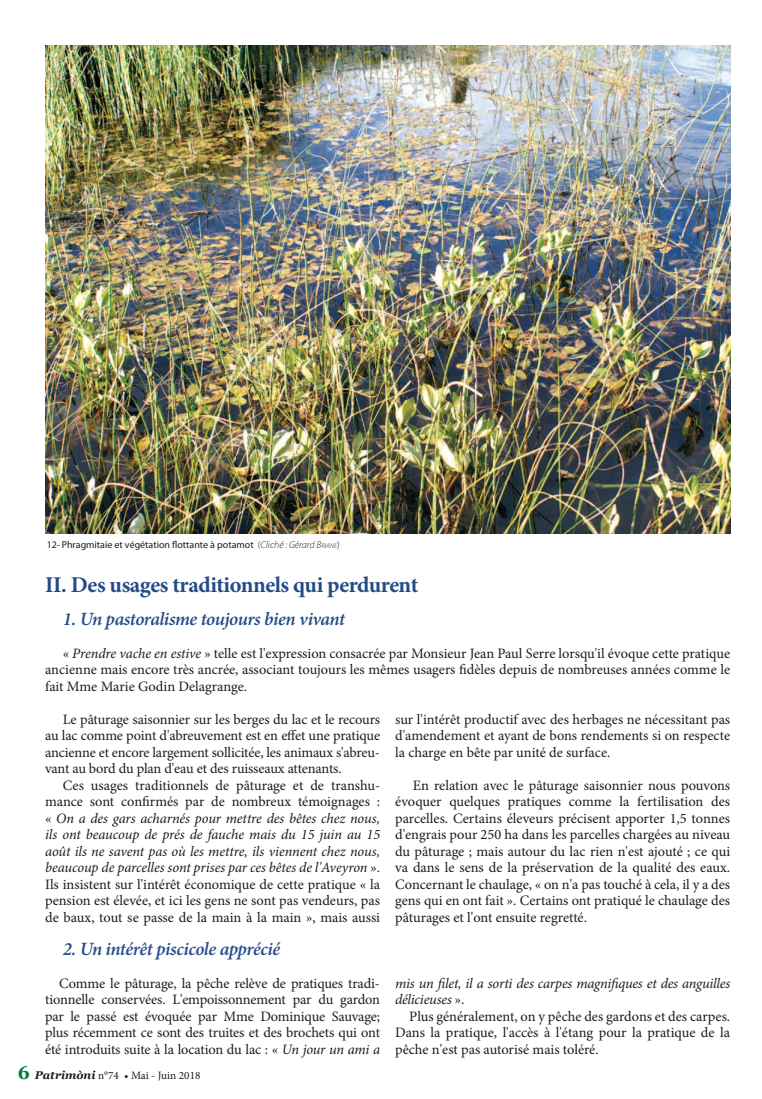
<style>
.page{position:relative;width:762px;height:1099px;background:#fff}
.page>*{position:absolute;margin:0;border:0;box-sizing:border-box;transform-origin:0 0}
.t1{font:700 22.5px "Minion Pro";letter-spacing:-.02em;color:#234c87}
.t2{font:italic 600 18.75px "Minion Pro";letter-spacing:-.025em;color:#234c87}
.t3{font:14.38px/16.5px "Minion Pro";letter-spacing:-.005em;color:#1c1c1a;text-align:justify}
.t4{font:italic 14.38px/16.5px "Minion Pro";letter-spacing:-.015em;color:#1c1c1a}
.t5{font:11.25px "Minion Pro";color:#1c1c1a}
.t6{font:10px "Myriad Pro";color:#1c1c1a}
.s1{font-weight:300}
.s2{font-weight:300;font-style:italic}
.s3{font-weight:300;font-style:italic;font-size:7px}
.s4{font-style:italic}
.s5{font-style:normal}
.s6{font-family:"Georgia";font-weight:700;font-size:18.75px;color:#007e43}
.s7{font-family:"Georgia";font-weight:700;font-style:italic}
</style>
<div class="page">
<img style="left:45px;top:45px;width:685px;height:488px">
<p class="t6" style="left:47px;top:538px;width:295px">12- Phragmitaie et végétation flottante à potamot <span class="s1">(</span><span class="s2">Cliché : Gérard</span> <span class="s2">B</span><span class="s3">RIANE</span><span class="s1">)</span></p>
<h1 class="t1" style="left:45px;top:568px;width:375px">II. Des usages traditionnels qui perdurent</h1>
<h2 class="t2" style="left:63px;top:605px;width:284px">1. Un pastoralisme toujours bien vivant</h2>
<p class="t3" style="left:45px;top:645px;width:686px;text-indent:18px">« <span class="s4">Prendre vache en estive</span> » telle est l'expression consacrée par Monsieur Jean Paul Serre lorsqu'il évoque cette pratique ancienne mais encore très ancrée, associant toujours les mêmes usagers fidèles depuis de nombreuses années comme le fait Mme Marie Godin Delagrange.</p>
<p class="t3" style="left:45px;top:711px;width:336px;text-indent:18px">Le pâturage saisonnier sur les berges du lac et le recours au lac comme point d'abreuvement est en effet une pratique ancienne et encore largement sollicitée, les animaux s'abreu&shy;vant au bord du plan d'eau et des ruisseaux attenants.</p>
<p class="t3" style="left:45px;top:777px;width:337px;text-indent:18px">Ces usages traditionnels de pâturage et de transhu&shy;mance sont confirmés par de nombreux témoignages : « <span class="s4">On a des gars acharnés pour mettre des bêtes chez nous, ils ont beaucoup de prés de fauche mais du 15 juin au 15 août ils ne savent pas où les mettre, ils viennent chez nous, beaucoup de parcelles sont prises par ces bêtes de l'Aveyron</span> ».<br>Ils insistent sur l'intérêt économique de cette pratique « la pension est élevée, et ici les gens ne sont pas vendeurs, pas de baux, tout se passe de la main à la main », mais aussi</p>
<p class="t3" style="left:395px;top:711px;width:336px">sur l'intérêt productif avec des herbages ne nécessitant pas d'amendement et ayant de bons rendements si on respecte la charge en bête par unité de surface.</p>
<p class="t3" style="left:395px;top:777px;width:337px;text-indent:18px">En relation avec le pâturage saisonnier nous pouvons évoquer quelques pratiques comme la fertilisation des parcelles. Certains éleveurs précisent apporter 1,5 tonnes d'engrais pour 250 ha dans les parcelles chargées au niveau du pâturage ; mais autour du lac rien n'est ajouté ; ce qui va dans le sens de la préservation de la qualité des eaux.<br>Concernant le chaulage, « on n'a pas touché à cela, il y a des gens qui en ont fait ». Certains ont pratiqué le chaulage des pâturages et l'ont ensuite regretté.</p>
<h2 class="t2" style="left:63px;top:935px;width:219px">2. Un intérêt piscicole apprécié</h2>
<p class="t3" style="left:45px;top:975px;width:336px;text-indent:14px">Comme le pâturage, la pêche relève de pratiques tradi&shy;tionnelle conservées. L'empoissonnement par du gardon par le passé est évoquée par Mme Dominique Sauvage; plus récemment ce sont des truites et des brochets qui ont été introduits suite à la location du lac : « <span class="s4">Un jour un ami a</span></p>
<p class="t4" style="left:395px;top:974px;width:337px">mis un filet, il a sorti des carpes magnifiques et des anguilles délicieuses <span class="s5">».</span></p>
<p class="t3" style="left:395px;top:1008px;width:337px;text-indent:14px">Plus généralement, on y pêche des gardons et des carpes.<br>Dans la pratique, l'accès à l'étang pour la pratique de la pêche n'est pas autorisé mais toléré.</p>
<p class="t5" style="left:18px;top:1067px;width:184px"><span class="s6">6</span> <span class="s7">Patrimòni</span> n°74 • Mai - Juin 2018</p>
</div>
